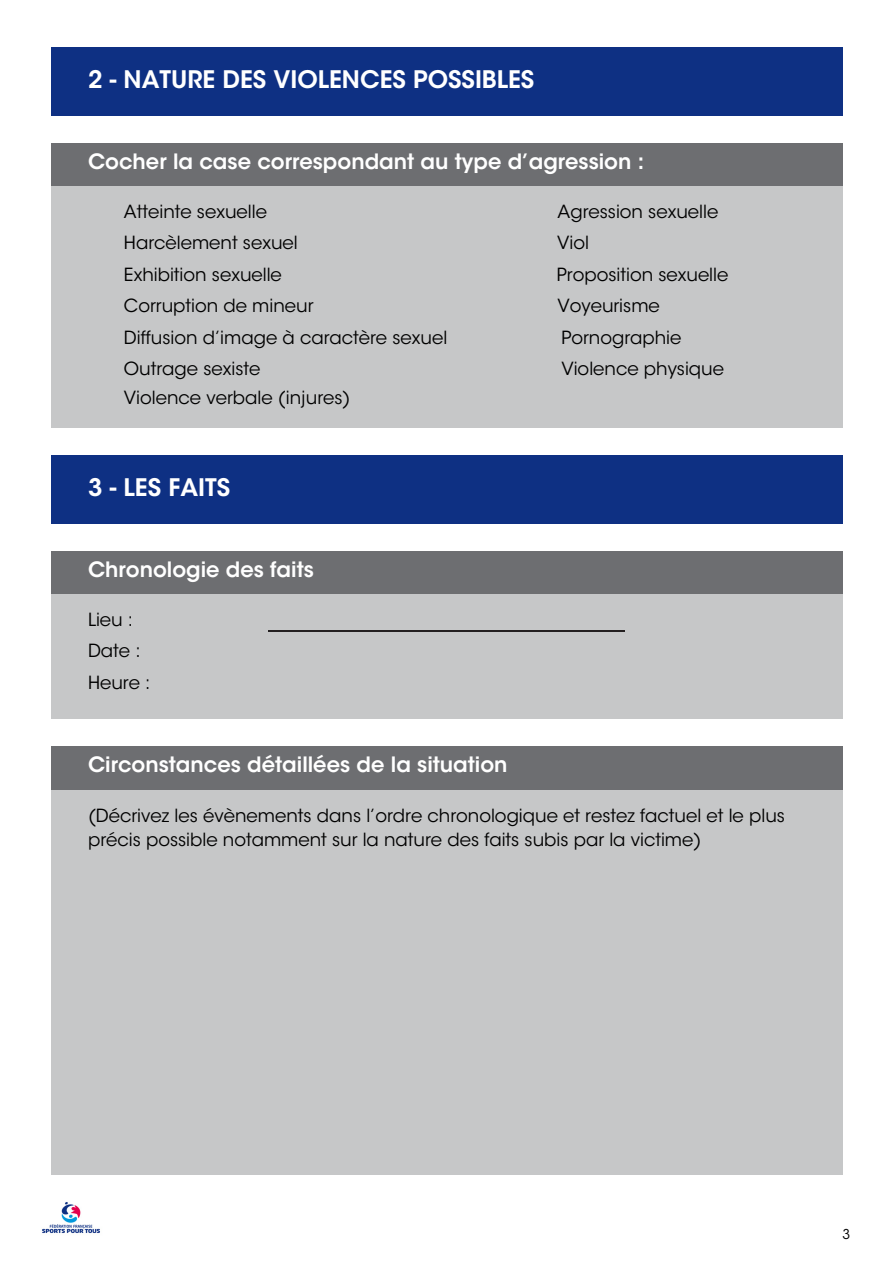
<style>
.page{position:relative;width:894px;height:1264px;background:#fff}
.page>*{position:absolute;margin:0;border:0;box-sizing:border-box;transform-origin:0 0}
.t1{font:600 24px "ITC Avant Garde Std";color:#fff}
.t2{font:600 21px "ITC Avant Garde Std";color:#fff}
.t3{font:18px/24.8px "ITC Avant Garde Std";color:#000}
.t4{font:13.5px "ITC Avant Garde Std";color:#000}
</style>
<div class="page">
<img style="left:42px;top:1202px;width:58px;height:32px">
<div style="left:51px;top:143px;width:791px;height:47px;background:#6d6e71"></div>
<div style="left:51px;top:187px;width:791px;height:241px;background:#c6c7c8"></div>
<div style="left:51px;top:47px;width:791px;height:69px;background:#0e3083"></div>
<div style="left:51px;top:550px;width:791px;height:47px;background:#6d6e71"></div>
<div style="left:51px;top:594px;width:791px;height:125px;background:#c6c7c8"></div>
<div style="left:51px;top:455px;width:791px;height:69px;background:#0e3083"></div>
<div style="left:51px;top:746px;width:791px;height:47px;background:#6d6e71"></div>
<div style="left:51px;top:790px;width:791px;height:384px;background:#c6c7c8"></div>
<hr style="left:268px;top:631px;width:356px;height:1px;background:#231f20">
<p class="t1" style="left:88px;top:70px;width:447px">2 - NATURE DES VIOLENCES POSSIBLES</p>
<p class="t2" style="left:88px;top:154px;width:557px">Cocher la case correspondant au type d’agression :</p>
<p class="t3" style="left:124px;top:201px;width:144px">Atteinte sexuelle</p>
<p class="t3" style="left:557px;top:201px;width:162px">Agression sexuelle</p>
<p class="t3" style="left:124px;top:233px;width:175px">Harcèlement sexuel</p>
<p class="t3" style="left:557px;top:233px;width:33px">Viol</p>
<h1 class="t3" style="left:124px;top:264px;width:159px">Exhibition sexuelle</h1>
<h1 class="t3" style="left:557px;top:264px;width:173px">Proposition sexuelle</h1>
<h2 class="t3" style="left:124px;top:296px;width:191px">Corruption de mineur</h2>
<h2 class="t3" style="left:557px;top:296px;width:104px">Voyeurisme</h2>
<p class="t3" style="left:124px;top:327px;width:325px">Diffusion d’image à caractère sexuel</p>
<p class="t3" style="left:561px;top:327px;width:121px">Pornographie</p>
<p class="t3" style="left:124px;top:359px;width:138px">Outrage sexiste</p>
<p class="t3" style="left:561px;top:359px;width:164px">Violence physique</p>
<p class="t3" style="left:124px;top:387px;width:228px">Violence verbale (injures)</p>
<p class="t1" style="left:88px;top:478px;width:143px">3 - LES FAITS</p>
<h2 class="t2" style="left:88px;top:561px;width:227px">Chronologie des faits</h2>
<h1 class="t3" style="left:88px;top:609px;width:47px">Lieu :</h1>
<h2 class="t3" style="left:88px;top:640px;width:54px">Date :</h2>
<p class="t3" style="left:88px;top:672px;width:64px">Heure :</p>
<p class="t2" style="left:88px;top:757px;width:421px">Circonstances détaillées de la situation</p>
<p class="t3" style="left:88px;top:804px;width:698px">(Décrivez les évènements dans l’ordre chronologique et restez factuel et le plus précis possible notamment sur la nature des faits subis par la victime)</p>
<p class="t4" style="left:842px;top:1228px;width:9px">3</p>
</div>
